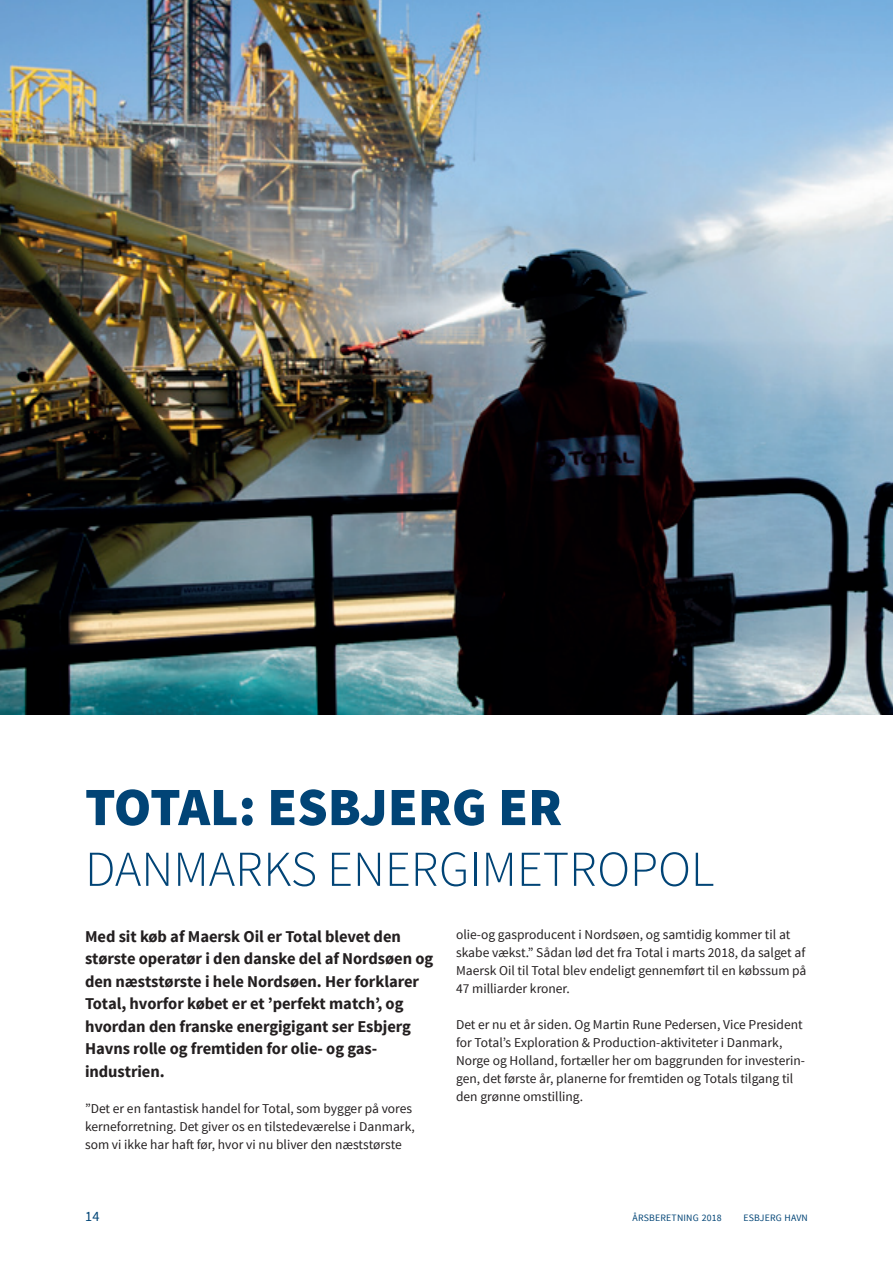
<style>
.page{position:relative;width:893px;height:1263px;background:#fff}
.page>*{position:absolute;margin:0;border:0;box-sizing:border-box;transform-origin:0 0}
.t1{font:900 54px "Source Sans Pro";color:#014476}
.t2{font:300 50.25px "Source Sans Pro";color:#014476}
.t3{font:700 16.5px/22.5px "Source Sans Pro";letter-spacing:-.005em;color:#231f20}
.t4{font:14.25px "Source Sans Pro";color:#014476}
.t5{font:13.5px/18px "Source Sans Pro";color:#231f20}
.t6{font:9.75px "Source Sans Pro";letter-spacing:.02em;color:#014476}
</style>
<div class="page">
<img style="left:0;top:0;width:893px;height:714px">
<h1 class="t1" style="left:85px;top:772px;width:479px">TOTAL: ESBJERG ER</h1>
<h2 class="t2" style="left:85px;top:839px;width:631px">DANMARKS ENERGIMETROPOL</h2>
<p class="t3" style="left:85px;top:925px;width:350px">Med sit køb af Maersk Oil er Total blevet den største operatør i den danske del af Nordsøen og den næststørste i hele Nordsøen. Her forklarer Total, hvorfor købet er et ’perfekt match’, og hvordan den franske energigigant ser Esbjerg Havns rolle og fremtiden for olie- og gas&shy;industrien.</p>
<p class="t5" style="left:85px;top:1099px;width:331px">”Det er en fantastisk handel for Total, som bygger på vores kerneforretning. Det giver os en tilstedeværelse i Danmark, som vi ikke har haft før, hvor vi nu bliver den næststørste</p>
<p class="t5" style="left:456px;top:926px;width:352px">olie-og gasproducent i Nordsøen, og samtidig kommer til at skabe vækst.” Sådan lød det fra Total i marts 2018, da salget af Maersk Oil til Total blev endeligt gennemført til en købssum på 47 milliarder kroner.</p>
<p class="t5" style="left:456px;top:1016px;width:350px">Det er nu et år siden. Og Martin Rune Pedersen, Vice President for Total’s Exploration &amp; Production-aktiviteter i Danmark, Norge og Holland, fortæller her om baggrunden for investerin&shy;gen, det første år, planerne for fremtiden og Totals tilgang til den grønne omstilling.</p>
<p class="t4" style="left:85px;top:1207px;width:16px">14</p>
<p class="t6" style="left:632px;top:1211px;width:90px">ÅRSBERETNING 2018</p>
<p class="t6" style="left:743px;top:1211px;width:66px">ESBJERG HAVN</p>
</div>
